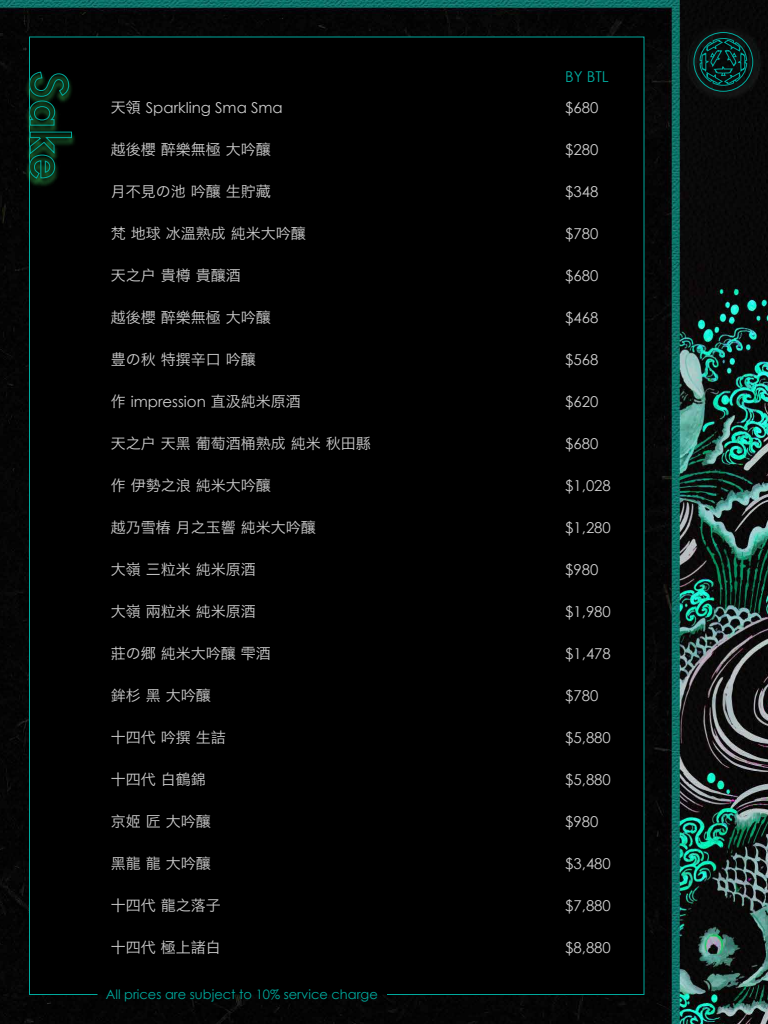
<style>
.page{position:relative;width:768px;height:1024px;background:#fff}
.page>*{position:absolute;margin:0;border:0;box-sizing:border-box;transform-origin:0 0}
.t1{font:15px "Hiragino Sans GB W3";color:#ccc}
.t2{font:15px "Century Gothic";color:#ccc}
.t3{font:15px "Century Gothic";color:#00a99d}
.t4{font:13px "Century Gothic";color:#00a99d}
.s1{font-family:"Hiragino Sans GB W3"}
</style>
<div class="page">
<img style="left:0;top:0;width:768px;height:1024px">
<div style="left:29px;top:36px;width:615px;height:959px;background:#000"></div>
<svg style="left:693px;top:32px;width:61px;height:60px;background:#0a2e2b"></svg>
<img style="left:9px;top:68px;width:72px;height:124px">
<svg style="left:29px;top:71px;width:43px;height:108px;background:#083423"></svg>
<p class="t2" style="left:111px;top:99px;width:174px"><span class="s1">天領</span> Sparkling Sma Sma</p>
<p class="t1" style="left:111px;top:140px;width:161px">越後櫻 醉樂無極 大吟釀</p>
<p class="t1" style="left:111px;top:182px;width:161px">月不見の池 吟釀 生貯藏</p>
<p class="t1" style="left:111px;top:224px;width:196px">梵 地球 冰溫熟成 純米大吟釀</p>
<p class="t1" style="left:111px;top:266px;width:131px">天之户 貴樽 貴釀酒</p>
<p class="t1" style="left:111px;top:308px;width:161px">越後櫻 醉樂無極 大吟釀</p>
<p class="t1" style="left:111px;top:350px;width:146px">豊の秋 特撰辛口 吟釀</p>
<p class="t2" style="left:111px;top:393px;width:192px"><span class="s1">作</span> impression <span class="s1">直汲純米原酒</span></p>
<p class="t1" style="left:111px;top:434px;width:261px">天之户 天黑 葡萄酒桶熟成 純米 秋田縣</p>
<p class="t1" style="left:111px;top:476px;width:161px">作 伊勢之浪 純米大吟釀</p>
<p class="t1" style="left:111px;top:518px;width:206px">越乃雪樁 月之玉響 純米大吟釀</p>
<p class="t1" style="left:111px;top:560px;width:146px">大嶺 三粒米 純米原酒</p>
<p class="t1" style="left:111px;top:602px;width:146px">大嶺 兩粒米 純米原酒</p>
<p class="t1" style="left:111px;top:644px;width:161px">莊の郷 純米大吟釀 雫酒</p>
<p class="t1" style="left:111px;top:686px;width:101px">鉾杉 黑 大吟釀</p>
<p class="t1" style="left:111px;top:728px;width:116px">十四代 吟撰 生詰</p>
<p class="t1" style="left:111px;top:770px;width:96px">十四代 白鶴錦</p>
<p class="t1" style="left:111px;top:812px;width:101px">京姬 匠 大吟釀</p>
<p class="t1" style="left:111px;top:854px;width:101px">黑龍 龍 大吟釀</p>
<p class="t1" style="left:111px;top:896px;width:111px">十四代 龍之落子</p>
<p class="t1" style="left:111px;top:938px;width:111px">十四代 極上諸白</p>
<p class="t4" style="left:106px;top:986px;width:274px">All prices are subject to 10% service charge</p>
<p class="t3" style="left:565px;top:67px;width:45px">BY BTL</p>
<p class="t2" style="left:565px;top:98px;width:35px">$680</p>
<p class="t2" style="left:565px;top:140px;width:35px">$280</p>
<p class="t2" style="left:565px;top:182px;width:35px">$348</p>
<p class="t2" style="left:565px;top:224px;width:35px">$780</p>
<p class="t2" style="left:565px;top:266px;width:35px">$680</p>
<p class="t2" style="left:565px;top:308px;width:35px">$468</p>
<p class="t2" style="left:565px;top:350px;width:35px">$568</p>
<p class="t2" style="left:565px;top:392px;width:35px">$620</p>
<p class="t2" style="left:565px;top:434px;width:35px">$680</p>
<p class="t2" style="left:565px;top:476px;width:47px">$1,028</p>
<p class="t2" style="left:565px;top:518px;width:47px">$1,280</p>
<p class="t2" style="left:565px;top:560px;width:35px">$980</p>
<p class="t2" style="left:565px;top:602px;width:47px">$1,980</p>
<p class="t2" style="left:565px;top:644px;width:47px">$1,478</p>
<p class="t2" style="left:565px;top:686px;width:35px">$780</p>
<p class="t2" style="left:565px;top:728px;width:47px">$5,880</p>
<p class="t2" style="left:565px;top:770px;width:47px">$5,880</p>
<p class="t2" style="left:565px;top:812px;width:35px">$980</p>
<p class="t2" style="left:565px;top:854px;width:47px">$3,480</p>
<p class="t2" style="left:565px;top:896px;width:47px">$7,880</p>
<p class="t2" style="left:565px;top:938px;width:47px">$8,880</p>
</div>
